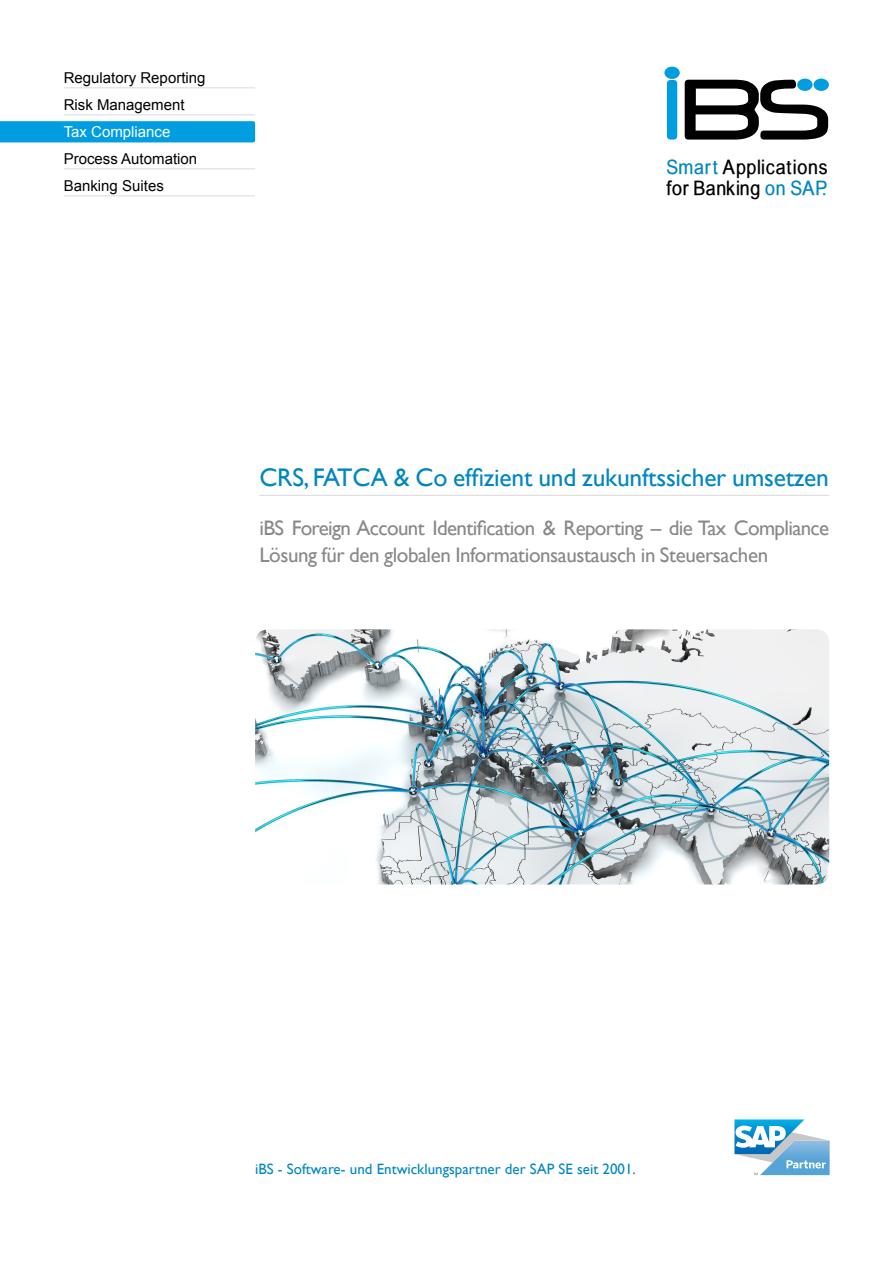
<style>
.page{position:relative;width:893px;height:1263px;background:#fff}
.page>*{position:absolute;margin:0;border:0;box-sizing:border-box;transform-origin:0 0}
.t1{font:25.5px "Gill Sans";letter-spacing:-.01em;color:#0087c1}
.t2{font:21px/27px "Gill Sans";letter-spacing:-.02em;color:#87888a}
.t3{font:19.8px/21.1px "Babel Sans";letter-spacing:.035em;color:#000;scale:1.15 1}
.t4{font:15px/27px "Arial";color:#000}
.t5{font:15px "Gill Sans";color:#0087c1}
.t6{font:15px "Arial";color:#fff}
.s1{color:#0087c1}
</style>
<div class="page">
<svg style="left:735px;top:1119px;width:94px;height:56px"></svg>
<svg style="left:685px;top:80px;width:143px;height:60px"></svg>
<svg style="left:667px;top:80px;width:10px;height:60px"></svg>
<div style="left:664px;top:67px;width:16px;height:12px;background:#009ee0;border-radius:50%"></div>
<div style="left:797px;top:79px;width:16px;height:12px;background:#009ee0;border-radius:50%"></div>
<div style="left:814px;top:79px;width:15px;height:12px;background:#009ee0;border-radius:50%"></div>
<div style="left:0;top:121px;width:255px;height:21px;background:#009ee0"></div>
<hr style="left:64px;top:87px;width:191px;height:1px;background:#d9dadb">
<hr style="left:64px;top:114px;width:191px;height:1px;background:#d9dadb">
<hr style="left:64px;top:168px;width:191px;height:1px;background:#d9dadb">
<hr style="left:64px;top:195px;width:191px;height:1px;background:#d9dadb">
<img style="left:255px;top:629px;width:574px;height:255px">
<hr style="left:259px;top:495px;width:570px;height:1px;background:#d9dadb">
<p class="t4" style="left:64px;top:64px;width:143px">Regulatory Reporting<br>Risk Management</p>
<p class="t6" style="left:64px;top:122px;width:108px">Tax Compliance</p>
<p class="t4" style="left:64px;top:145px;width:135px">Process Automation<br>Banking Suites</p>
<p class="t3" style="left:667px;top:157px;width:142px"><span class="s1">Smart</span> Applications for Banking <span class="s1">on SAP.</span></p>
<p class="t1" style="left:259px;top:463px;width:571px">CRS, FATCA &amp; Co effizient und zukunftssicher umsetzen</p>
<p class="t2" style="left:259px;top:514px;width:571px">iBS Foreign Account Identification &amp; Reporting – die Tax Compliance<br>Lösung für den globalen Informationsaustausch in Steuersachen</p>
<p class="t5" style="left:255px;top:1161px;width:382px">iBS - Software- und Entwicklungspartner der SAP SE seit 2001.</p>
</div>
